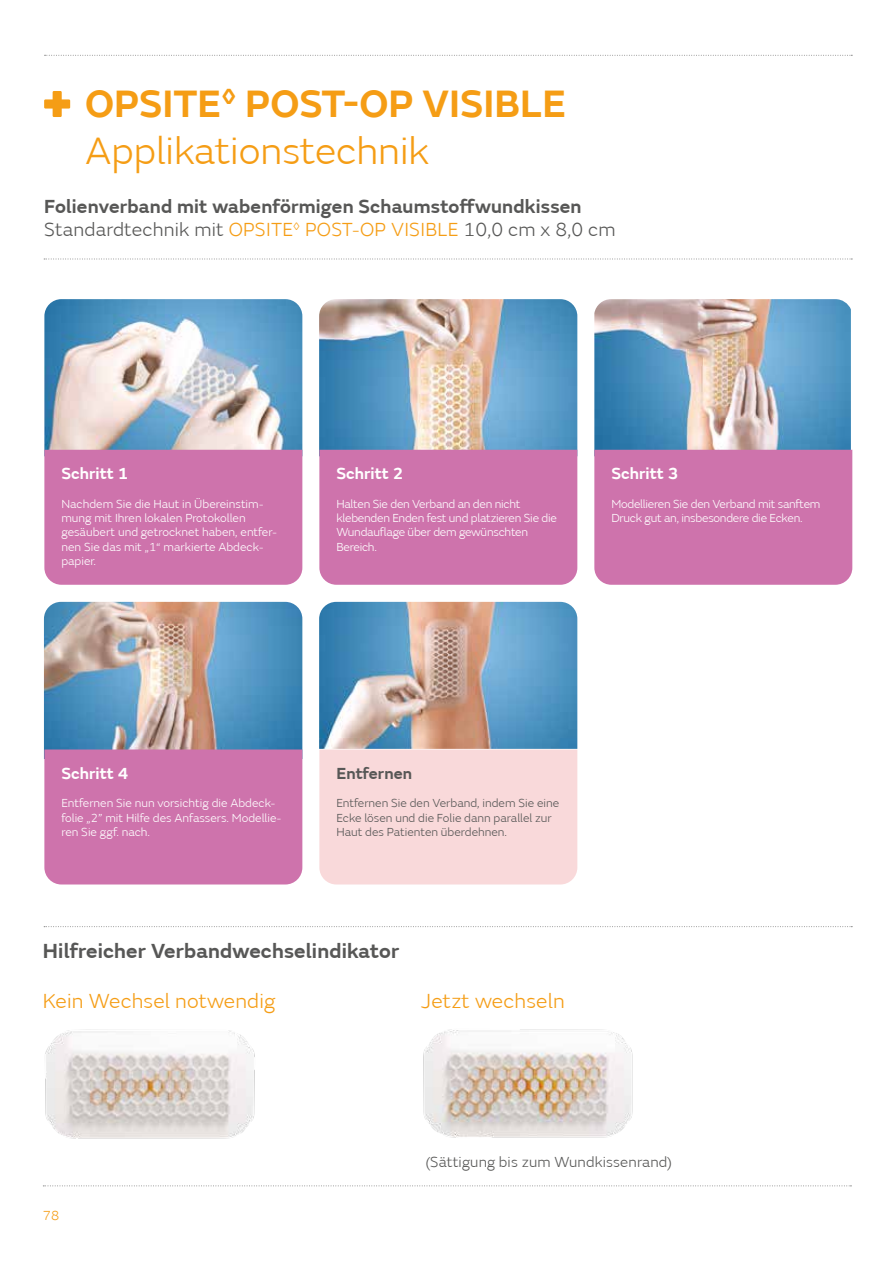
<style>
.page{position:relative;width:893px;height:1263px;background:#fff}
.page>*{position:absolute;margin:0;border:0;box-sizing:border-box;transform-origin:0 0}
.t1{font:600 39.3px/47.1px "SN Emeric";color:#f59d15}
.t2{font:600 21px "SN Emeric";letter-spacing:.01em;color:#575756}
.t3{font:300 21px "SN Emeric";letter-spacing:.01em;color:#f59d15}
.t4{font:600 19.5px/23.4px "SN Emeric";letter-spacing:.01em;color:#575756}
.t5{font:600 16.5px "SN Emeric";letter-spacing:.005em;color:#fff}
.t6{font:600 16.5px "SN Emeric";letter-spacing:.005em;color:#575756}
.t7{font:300 15px "SN Emeric";letter-spacing:.01em;color:#575756}
.t8{font:300 13.5px "SN Emeric";color:#f59d15}
.t9{font:300 12px/14.4px "SN Emeric";letter-spacing:-.01em;color:#fff}
.t10{font:300 12px/14.4px "SN Emeric";color:#575756}
.s1{font-weight:300}
.s2{font-weight:300;color:#f59d15}
</style>
<div class="page">
<svg style="left:45px;top:55px;width:807px;height:1px"></svg>
<svg style="left:44px;top:259px;width:808px;height:1px"></svg>
<svg style="left:44px;top:91px;width:26px;height:26px"></svg>
<img style="left:319px;top:299px;width:258px;height:151px">
<img style="left:594px;top:299px;width:257px;height:151px">
<img style="left:44px;top:602px;width:258px;height:147px">
<img style="left:319px;top:602px;width:258px;height:147px">
<div style="left:319px;top:749px;width:258px;height:135px;background:#f9d9da"></div>
<div style="left:44px;top:749px;width:258px;height:135px;background:#ce73ac"></div>
<img style="left:44px;top:299px;width:258px;height:151px">
<div style="left:44px;top:450px;width:258px;height:135px;background:#ce73ac"></div>
<div style="left:319px;top:450px;width:258px;height:135px;background:#ce73ac"></div>
<div style="left:594px;top:450px;width:258px;height:135px;background:#ce73ac"></div>
<svg style="left:44px;top:926px;width:808px;height:1px"></svg>
<svg style="left:43px;top:1185px;width:808px;height:1px"></svg>
<img style="left:45px;top:1029px;width:210px;height:110px">
<img style="left:423px;top:1029px;width:210px;height:109px">
<h1 class="t1" style="left:85px;top:80px;width:483px">OPSITE<sup>◊</sup> POST-OP VISIBLE<br><span class="s1">Applikationstechnik</span></h1>
<h3 class="t4" style="left:44px;top:194px;width:573px">Folienverband mit wabenförmigen Schaumstoffwundkissen<br><span class="s1">Standardtechnik mit</span> <span class="s2">OPSITE</span><sup>◊</sup> <span class="s2">POST-OP VISIBLE</span> <span class="s1">10,0 cm x 8,0 cm</span></h3>
<h3 class="t5" style="left:61px;top:463px;width:69px">Schritt 1</h3>
<p class="t9" style="left:61px;top:496px;width:217px">Nachdem Sie die Haut in Übereinstim&shy;mung mit Ihren lokalen Protokollen gesäubert und getrocknet haben, entfer&shy;nen Sie das mit „1“ markierte Abdeck&shy;papier.</p>
<h3 class="t5" style="left:336px;top:463px;width:69px">Schritt 2</h3>
<p class="t9" style="left:336px;top:496px;width:222px">Halten Sie den Verband an den nicht klebenden Enden fest und platzieren Sie die<br>Wundauflage über dem gewünschten<br>Bereich.</p>
<h3 class="t5" style="left:611px;top:463px;width:69px">Schritt 3</h3>
<p class="t9" style="left:611px;top:496px;width:211px">Modellieren Sie den Verband mit sanftem<br>Druck gut an, insbesondere die Ecken.</p>
<h3 class="t5" style="left:61px;top:762px;width:69px">Schritt 4</h3>
<p class="t9" style="left:61px;top:796px;width:222px">Entfernen Sie nun vorsichtig die Abdeck&shy;folie „2” mit Hilfe des Anfassers. Modellie&shy;ren Sie ggf. nach.</p>
<h3 class="t6" style="left:336px;top:762px;width:77px">Entfernen</h3>
<p class="t10" style="left:336px;top:796px;width:224px">Entfernen Sie den Verband, indem Sie eine<br>Ecke lösen und die Folie dann parallel zur<br>Haut des Patienten überdehnen.</p>
<h2 class="t2" style="left:43px;top:937px;width:358px">Hilfreicher Verbandwechselindikator</h2>
<h2 class="t3" style="left:43px;top:988px;width:234px">Kein Wechsel notwendig</h2>
<h2 class="t3" style="left:421px;top:988px;width:145px">Jetzt wechseln</h2>
<p class="t8" style="left:43px;top:1208px;width:18px">78</p>
<p class="t7" style="left:425px;top:1153px;width:248px">(Sättigung bis zum Wundkissenrand)</p>
</div>
